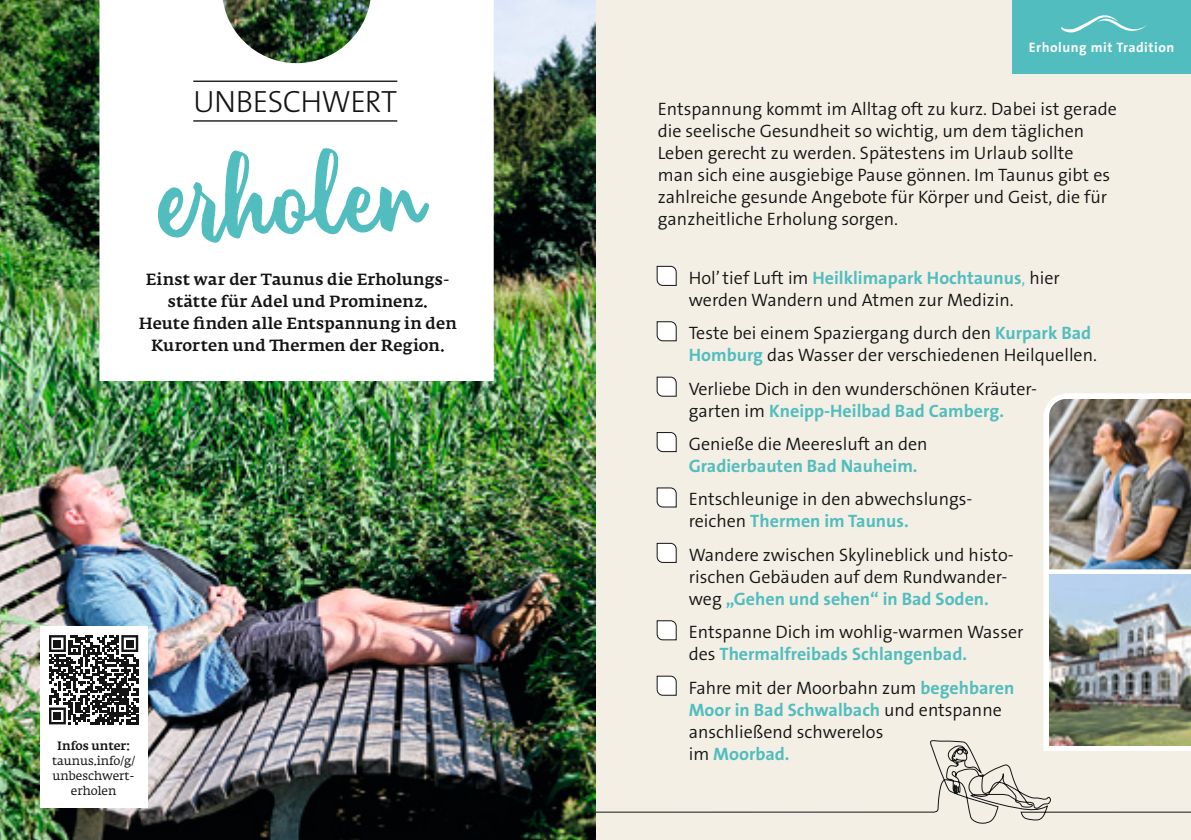
<style>
.page{position:relative;width:1191px;height:840px;background:#fff}
.page>*{position:absolute;margin:0;border:0;box-sizing:border-box;transform-origin:0 0}
.t1{font:131.2px "Believer";color:#52bdbe}
.t2{font:300 30.8px "The Sans B3";letter-spacing:-.02em;color:#131413}
.t3{font:300 18px/22px "The Sans B4";color:#131413}
.t4{font:700 18px "The Sans B7";color:#52bdbe}
.t5{font:500 16px/22px "Fedra Serif A Pro";letter-spacing:.01em;color:#131413;text-align:center}
.t6{font:700 13.8px "The Sans B7";letter-spacing:.04em;color:#fff}
.t7{font:12px/15px "Fedra Serif A Pro";color:#131413;text-align:center}
.t8{font:500 12px "Fedra Serif A Pro";color:#131413}
.s1{font-family:"The Sans B4";font-weight:300;color:#131413}
.s2{font-family:"The Sans B4";font-weight:300}
.s3{font-family:"The Sans B7";font-weight:700;color:#52bdbe}
</style>
<div class="page">
<div style="left:595px;top:0;width:596px;height:839px;background:#f3efe5"></div>
<svg style="left:595px;top:739px;width:596px;height:86px"></svg>
<img style="left:0;top:0;width:595px;height:839px">
<svg style="left:1043px;top:393px;width:148px;height:357px;background:#f6f5f2"></svg>
<img style="left:1049px;top:399px;width:142px;height:170px">
<img style="left:1049px;top:574px;width:142px;height:170px">
<div style="left:40px;top:625px;width:108px;height:181px;background:#fff"></div>
<svg style="left:656px;top:265px;width:21px;height:21px"></svg>
<svg style="left:656px;top:321px;width:21px;height:20px"></svg>
<svg style="left:656px;top:376px;width:21px;height:21px"></svg>
<svg style="left:656px;top:432px;width:21px;height:20px"></svg>
<svg style="left:656px;top:487px;width:21px;height:20px"></svg>
<svg style="left:656px;top:542px;width:21px;height:21px"></svg>
<svg style="left:656px;top:620px;width:21px;height:20px"></svg>
<svg style="left:656px;top:675px;width:21px;height:20px"></svg>
<div style="left:1012px;top:0;width:179px;height:74px;background:#52bdbe"></div>
<svg style="left:1061px;top:15px;width:86px;height:18px"></svg>
<svg style="left:99px;top:0;width:395px;height:380px"></svg>
<hr style="left:193px;top:80px;width:204px;height:2px;background:#131413">
<hr style="left:193px;top:120px;width:204px;height:1px;background:#131413">
<svg style="left:49px;top:635px;width:89px;height:89px"></svg>
<div style="left:54px;top:639px;width:7px;height:7px;background:#131413"></div>
<div style="left:126px;top:639px;width:7px;height:7px;background:#131413"></div>
<div style="left:54px;top:712px;width:7px;height:7px;background:#131413"></div>
<h2 class="t2" style="left:193px;top:86px;width:205px">UNBESCHWERT</h2>
<h1 class="t1" style="left:159px;top:144px;width:268px;rotate:-2deg">er holen</h1>
<p class="t5" style="left:139px;top:268px;width:319px">Einst war der Taunus die Erholungs&shy;stätte für Adel und Prominenz.<br>Heute finden alle Entspannung in den Kurorten und Thermen der Region.</p>
<p class="t8" style="left:57px;top:738px;width:74px">Infos unter:</p>
<p class="t7" style="left:52px;top:753px;width:85px">taunus.info/g/ unbeschwert&shy;erholen</p>
<p class="t6" style="left:1029px;top:40px;width:147px">Erholung mit Tradition</p>
<p class="t3" style="left:658px;top:99px;width:460px">Entspannung kommt im Alltag oft zu kurz. Dabei ist gerade die seelische Gesundheit so wichtig, um dem täglichen Leben gerecht zu werden. Spätestens im Urlaub sollte<br>man sich eine ausgiebige Pause gönnen. Im Taunus gibt es zahlreiche gesunde Angebote für Körper und Geist, die für ganzheitliche Erholung sorgen.</p>
<p class="t4" style="left:688px;top:268px;width:373px"><span class="s1">Hol’ tief Luft im</span> Heilklimapark Hochtaunus<span class="s2">,</span> <span class="s1">hier</span></p>
<p class="t3" style="left:688px;top:283px;width:404px;line-height:33.4px">werden Wandern und Atmen zur Medizin.<br>Teste bei einem Spaziergang durch den <span class="s3">Kurpark Bad</span></p>
<p class="t3" style="left:688px;top:339px;width:410px;line-height:33.4px"><span class="s3">Homburg</span> das Wasser der verschiedenen Heilquellen.<br>Verliebe Dich in den wunderschönen Kräuter-</p>
<p class="t4" style="left:688px;top:401px;width:317px"><span class="s1">garten im</span> Kneipp-Heilbad Bad Camberg.</p>
<p class="t3" style="left:688px;top:433px;width:240px">Genieße die Meeresluft an den</p>
<p class="t4" style="left:688px;top:456px;width:230px">Gradierbauten Bad Nauheim.</p>
<p class="t3" style="left:688px;top:488px;width:285px">Entschleunige in den abwechslungs-</p>
<p class="t4" style="left:688px;top:511px;width:221px"><span class="s1">reichen</span> Thermen im Taunus.</p>
<p class="t3" style="left:688px;top:544px;width:326px">Wandere zwischen Skylineblick und histo&shy;rischen Gebäuden auf dem Rundwander-</p>
<p class="t4" style="left:688px;top:589px;width:301px"><span class="s1">weg</span> „Gehen und sehen“ in Bad Soden.</p>
<p class="t3" style="left:688px;top:621px;width:336px">Entspanne Dich im wohlig-warmen Wasser</p>
<p class="t4" style="left:688px;top:644px;width:280px"><span class="s1">des</span> Thermalfreibads Schlangenbad.</p>
<p class="t3" style="left:688px;top:676px;width:327px">Fahre mit der Moorbahn zum <span class="s3">begehbaren</span></p>
<p class="t4" style="left:688px;top:699px;width:314px">Moor in Bad Schwalbach <span class="s1">und entspanne</span></p>
<p class="t3" style="left:688px;top:720px;width:196px">anschließend schwerelos</p>
<p class="t4" style="left:688px;top:743px;width:102px"><span class="s1">im</span> Moorbad.</p>
</div>
